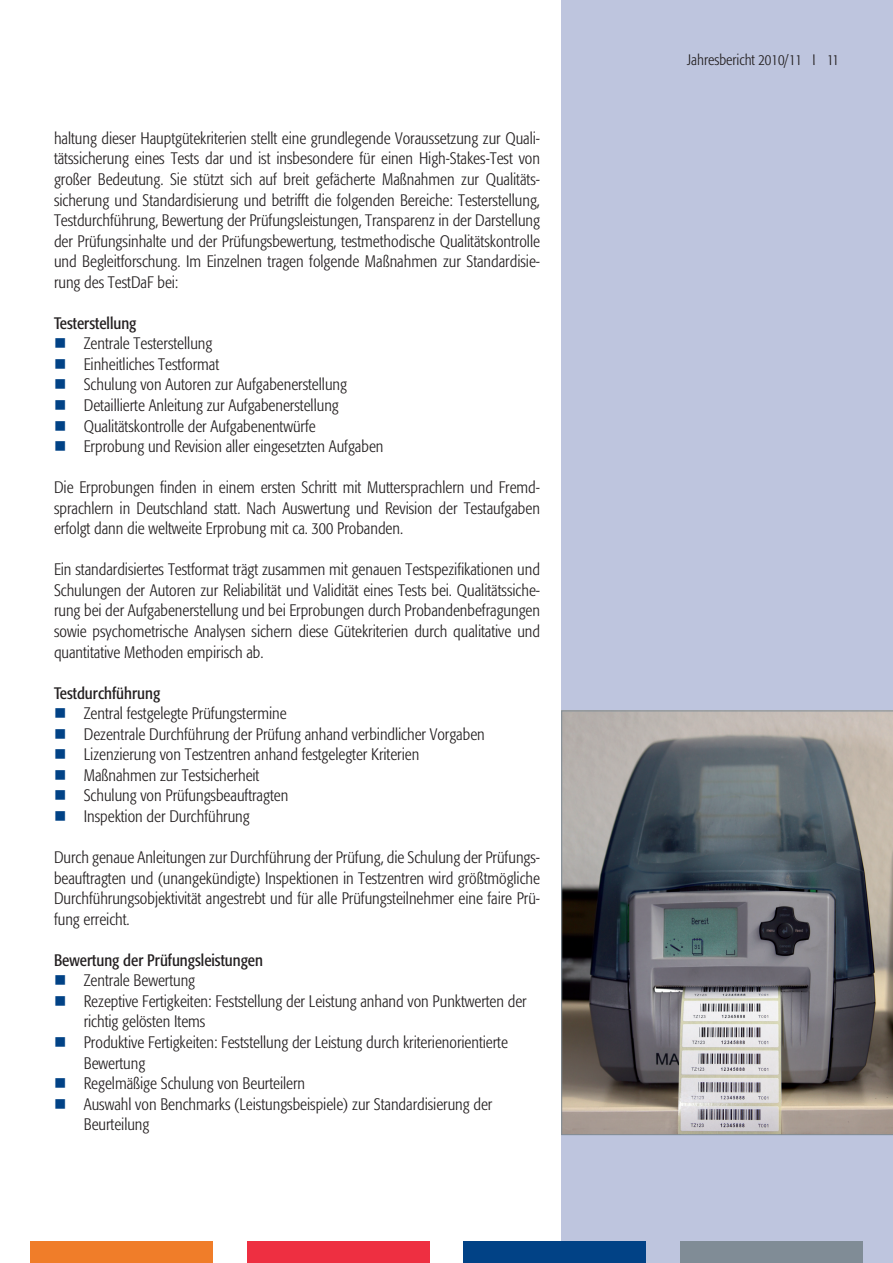
<style>
.page{position:relative;width:893px;height:1263px;background:#fff}
.page>*{position:absolute;margin:0;border:0;box-sizing:border-box;transform-origin:0 0}
.t1{font:300 16.5px/20.5px "Formata Condensed BQ";color:#231f20;text-align:justify}
.t2{font:condensed 16.5px "Formata";color:#231f20}
.t3{font:300 15px "Formata Condensed BQ";color:#231f20}
.s1{color:#014286}
</style>
<div class="page">
<div style="left:561px;top:0;width:332px;height:1263px;background:#bec5de"></div>
<div style="left:30px;top:1242px;width:183px;height:21px;background:#f07d29"></div>
<div style="left:680px;top:1242px;width:183px;height:21px;background:#808c96"></div>
<div style="left:463px;top:1242px;width:183px;height:21px;background:#014286"></div>
<div style="left:247px;top:1242px;width:182px;height:21px;background:#ee2f41"></div>
<svg style="left:561px;top:710px;width:332px;height:425px;background:#78797a"></svg>
<p class="t1" style="left:54px;top:128px;width:488px">haltung dieser Hauptgütekriterien stellt eine grundlegende Voraussetzung zur Quali&shy;tätssicherung eines Tests dar und ist insbesondere für einen High-Stakes-Test von großer Bedeutung. Sie stützt sich auf breit gefächerte Maßnahmen zur Qualitäts&shy;sicherung und Standardisierung und betrifft die folgenden Bereiche: Testerstellung, Testdurchführung, Bewertung der Prüfungsleistungen, Transparenz in der Darstellung der Prüfungsinhalte und der Prüfungsbewertung, testmethodische Qualitätskontrolle und Begleitforschung. Im Einzelnen tragen folgende Maßnahmen zur Standardisie&shy;rung des TestDaF bei:</p>
<p class="t2" style="left:54px;top:313px;width:84px">Testerstellung</p>
<p class="t1" style="left:54px;top:334px;width:160px"><span class="s1">■</span> Zentrale Testerstellung</p>
<p class="t1" style="left:54px;top:354px;width:167px"><span class="s1">■</span> Einheitliches Testformat</p>
<p class="t1" style="left:54px;top:375px;width:294px"><span class="s1">■</span> Schulung von Autoren zur Aufgabenerstellung</p>
<p class="t1" style="left:54px;top:395px;width:286px"><span class="s1">■</span> Detaillierte Anleitung zur Aufgabenerstellung</p>
<p class="t1" style="left:54px;top:416px;width:263px"><span class="s1">■</span> Qualitätskontrolle der Aufgabenentwürfe</p>
<p class="t1" style="left:54px;top:436px;width:331px"><span class="s1">■</span> Erprobung und Revision aller eingesetzten Aufgaben</p>
<p class="t1" style="left:54px;top:477px;width:487px">Die Erprobungen finden in einem ersten Schritt mit Muttersprachlern und Fremd&shy;sprachlern in Deutschland statt. Nach Auswertung und Revision der Testaufgaben erfolgt dann die weltweite Erprobung mit ca. 300 Probanden.</p>
<p class="t1" style="left:54px;top:560px;width:488px">Ein standardisiertes Testformat trägt zusammen mit genauen Testspezifikationen und Schulungen der Autoren zur Reliabilität und Validität eines Tests bei. Qualitätssiche&shy;rung bei der Aufgabenerstellung und bei Erprobungen durch Probandenbefragungen sowie psychometrische Analysen sichern diese Gütekriterien durch qualitative und quantitative Methoden empirisch ab.</p>
<p class="t2" style="left:54px;top:683px;width:108px">Testdurchführung</p>
<p class="t1" style="left:54px;top:703px;width:234px"><span class="s1">■</span> Zentral festgelegte Prüfungstermine</p>
<p class="t1" style="left:54px;top:724px;width:432px"><span class="s1">■</span> Dezentrale Durchführung der Prüfung anhand verbindlicher Vorgaben</p>
<p class="t1" style="left:54px;top:744px;width:367px"><span class="s1">■</span> Lizenzierung von Testzentren anhand festgelegter Kriterien</p>
<p class="t1" style="left:54px;top:765px;width:207px"><span class="s1">■</span> Maßnahmen zur Testsicherheit</p>
<p class="t1" style="left:54px;top:786px;width:236px"><span class="s1">■</span> Schulung von Prüfungsbeauftragten</p>
<p class="t1" style="left:54px;top:806px;width:197px"><span class="s1">■</span> Inspektion der Durchführung</p>
<p class="t1" style="left:54px;top:847px;width:488px">Durch genaue Anleitungen zur Durchführung der Prüfung, die Schulung der Prüfungs&shy;beauftragten und (unangekündigte) Inspektionen in Testzentren wird größtmögliche Durchführungsobjektivität angestrebt und für alle Prüfungsteilnehmer eine faire Prü&shy;fung erreicht.</p>
<p class="t2" style="left:54px;top:950px;width:211px">Bewertung der Prüfungsleistungen</p>
<p class="t1" style="left:54px;top:970px;width:143px"><span class="s1">■</span> Zentrale Bewertung</p>
<p class="t1" style="left:84px;top:991px;width:444px;text-indent:-30px"><span class="s1">■</span> Rezeptive Fertigkeiten: Feststellung der Leistung anhand von Punktwerten der richtig gelösten Items</p>
<p class="t1" style="left:84px;top:1032px;width:426px;text-indent:-30px"><span class="s1">■</span> Produktive Fertigkeiten: Feststellung der Leistung durch kriterienorientierte<br>Bewertung</p>
<p class="t1" style="left:54px;top:1073px;width:253px"><span class="s1">■</span> Regelmäßige Schulung von Beurteilern</p>
<p class="t1" style="left:84px;top:1094px;width:410px;text-indent:-30px"><span class="s1">■</span> Auswahl von Benchmarks (Leistungsbeispiele) zur Standardisierung der<br>Beurteilung</p>
<p class="t3" style="left:687px;top:51px;width:153px">Jahresbericht 2010/11 I 11</p>
</div>
